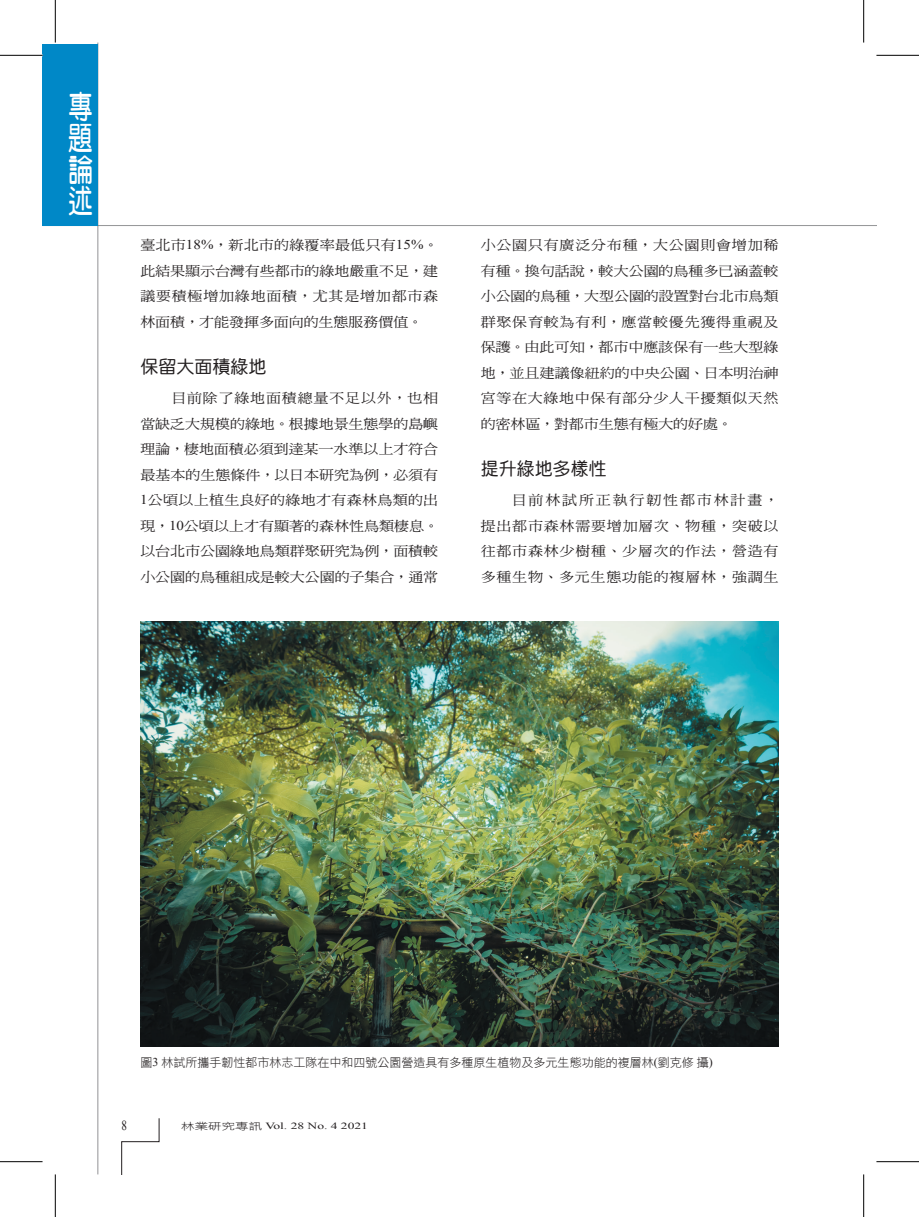
<style>
.page{position:relative;width:919px;height:1217px;background:#fff}
.page>*{position:absolute;margin:0;border:0;box-sizing:border-box;transform-origin:0 0}
.t1{font:31.5px/31.5px "DF Yuan W7 WINP BF";color:#fff;text-align:justify;scale:.77 1}
.t2{font:18px "DF Yuan W5 WINP BF";color:#231f20}
.t3{font:13.8px "Times New Roman";color:#231f20;scale:.8 1}
.t4{font:13.5px/25.5px "DF Ming W5 WINP BF";color:#231f20;text-align:justify;scale:1.11 1}
.t5{font:12px "DF Hei W3 WINP BF";color:#231f20}
.t6{font:9.45px "Times New Roman";color:#231f20;scale:1.43 1}
.s1{font-family:"Times New Roman"}
.s2{font-family:"DF Hei W3 WINP BF"}
</style>
<div class="page">
<hr style="left:43px;top:225px;width:833px;height:1px;background:#6c6d70">
<hr style="left:97px;top:43px;width:1px;height:1131px;background:#6c6d70">
<svg style="left:121px;top:1118px;width:39px;height:56px"></svg>
<div style="left:43px;top:44px;width:55px;height:181px;background:#0088c7"></div>
<img style="left:140px;top:621px;width:638px;height:425px">
<hr style="left:0;top:55px;width:43px;height:1px;background:#000">
<hr style="left:876px;top:55px;width:42px;height:1px;background:#000">
<hr style="left:0;top:1161px;width:43px;height:1px;background:#000">
<hr style="left:876px;top:1161px;width:42px;height:1px;background:#000">
<hr style="left:55px;top:0;width:1px;height:43px;background:#000">
<hr style="left:55px;top:1174px;width:1px;height:42px;background:#000">
<hr style="left:863px;top:0;width:1px;height:43px;background:#000">
<hr style="left:863px;top:1174px;width:1px;height:42px;background:#000">
<h1 class="t1" style="left:68px;top:90px;width:32px">專題論述</h1>
<p class="t4" style="left:140px;top:232px;width:270px">臺北市<span class="s1">18%</span>，新北市的綠覆率最低只有<span class="s1">15%</span>。此結果顯示台灣有些都市的綠地嚴重不足，建議要積極增加綠地面積，尤其是增加都市森林面積，才能發揮多面向的生態服務價值。</p>
<h2 class="t2" style="left:140px;top:357px;width:127px">保留大面積綠地</h2>
<p class="t4" style="left:140px;top:385px;width:270px;text-indent:31px">目前除了綠地面積總量不足以外，也相當缺乏大規模的綠地。根據地景生態學的島嶼理論，棲地面積必須到達某一水準以上才符合最基本的生態條件，以日本研究為例，必須有<span class="s1">1</span>公頃以上植生良好的綠地才有森林鳥類的出現，<span class="s1">10</span>公頃以上才有顯著的森林性鳥類棲息。以台北市公園綠地鳥類群聚研究為例，面積較小公園的鳥種組成是較大公園的子集合，通常</p>
<p class="t4" style="left:480px;top:232px;width:270px">小公園只有廣泛分布種，大公園則會增加稀有種。換句話說，較大公園的鳥種多已涵蓋較小公園的鳥種，大型公園的設置對台北市鳥類群聚保育較為有利，應當較優先獲得重視及保護。由此可知，都市中應該保有一些大型綠地，並且建議像紐約的中央公園、日本明治神宮等在大綠地中保有部分少人干擾類似天然的密林區，對都市生態有極大的好處。</p>
<h2 class="t2" style="left:480px;top:459px;width:127px">提升綠地多樣性</h2>
<p class="t4" style="left:480px;top:487px;width:270px;text-indent:31px">目前林試所正執行韌性都市林計畫，提出都市森林需要增加層次、物種，突破以往都市森林少樹種、少層次的作法，營造有多種生物、多元生態功能的複層林，強調生</p>
<p class="t5" style="left:140px;top:1056px;width:573px">圖<span class="s1">3</span> 林試所攜手韌性都市林志工隊在中和四號公園營造具有多種原生植物及多元生態功能的複層林<span class="s1">(</span>劉克修攝<span class="s1">)</span></p>
<p class="t3" style="left:121px;top:1115px;width:8px">8</p>
<p class="t6" style="left:181px;top:1119px;width:132px"><span class="s2">林業研究專訊</span> Vol. 28 No. 4 2021</p>
</div>
